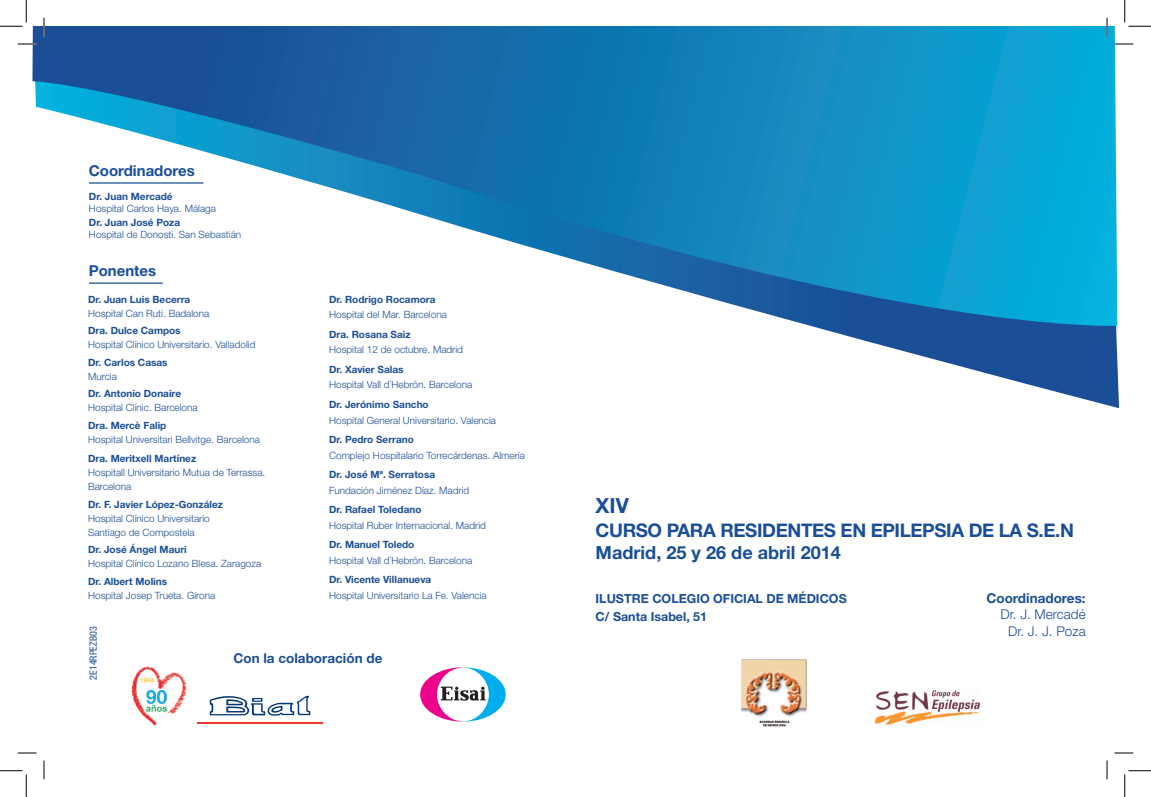
<style>
.page{position:relative;width:1151px;height:797px;background:#fff}
.page>*{position:absolute;margin:0;border:0;box-sizing:border-box;transform-origin:0 0}
.t1{font:700 20.88px "Helvetica Neue";color:#1a4e97}
.t2{font:700 18.75px "Helvetica Neue";letter-spacing:-.02em;color:#1a4e97}
.t3{font:700 18.12px "Helvetica Neue";color:#1a4e97}
.t4{font:700 15px "Helvetica Neue";color:#1a4e97}
.t5{font:700 13.5px "Helvetica Neue";color:#1a4e97}
.t6{font:300 13.5px/16.2px "Helvetica Neue";color:#1a4e97;text-align:center}
.t7{font:700 12.5px/18.4px "Helvetica Neue";color:#1a4e97}
.t8{font:300 10px/14px "Helvetica Neue";color:#1a4e97}
.t9{font:700 10px "Helvetica Neue";color:#1a4e97}
.t10{font:condensed 10px "Helvetica Neue";color:#1a4e97}
</style>
<div class="page">
<svg style="left:844px;top:287px;width:275px;height:121px"></svg>
<svg style="left:32px;top:26px;width:1085px;height:309px"></svg>
<svg style="left:420px;top:667px;width:86px;height:54px"></svg>
<img style="left:874px;top:690px;width:106px;height:35px">
<hr style="left:89px;top:182px;width:114px;height:2px;background:#1a4e97">
<img style="left:741px;top:659px;width:66px;height:68px">
<hr style="left:197px;top:722px;width:126px;height:1px;background:#ee3b32">
<svg style="left:210px;top:695px;width:100px;height:21px"></svg>
<img style="left:131px;top:666px;width:56px;height:60px">
<svg style="left:18px;top:43px;width:18px;height:2px"></svg>
<svg style="left:1114px;top:43px;width:19px;height:2px"></svg>
<svg style="left:18px;top:752px;width:18px;height:1px"></svg>
<svg style="left:1114px;top:752px;width:19px;height:1px"></svg>
<svg style="left:43px;top:18px;width:2px;height:18px"></svg>
<svg style="left:43px;top:760px;width:2px;height:19px"></svg>
<svg style="left:1106px;top:18px;width:2px;height:18px"></svg>
<svg style="left:1106px;top:760px;width:2px;height:19px"></svg>
<svg style="left:0;top:0;width:27px;height:27px"></svg>
<svg style="left:0;top:770px;width:27px;height:27px"></svg>
<svg style="left:1124px;top:0;width:27px;height:27px"></svg>
<svg style="left:1124px;top:770px;width:27px;height:27px"></svg>
<h3 class="t4" style="left:89px;top:165px;width:108px">Coordinadores</h3>
<p class="t9" style="left:89px;top:193px;width:85px">Dr. Juan Mercadé</p>
<p class="t8" style="left:89px;top:202px;width:129px">Hospital Carlos Haya. Málaga</p>
<p class="t9" style="left:89px;top:219px;width:93px">Dr. Juan José Poza</p>
<p class="t8" style="left:89px;top:228px;width:154px">Hospital de Donosti. San Sebastián</p>
<h3 class="t4" style="left:89px;top:266px;width:69px">Ponentes</h3>
<p class="t9" style="left:88px;top:295px;width:104px">Dr. Juan Luis Becerra</p>
<p class="t8" style="left:88px;top:307px;width:123px">Hospital Can Ruti. Badalona</p>
<p class="t9" style="left:88px;top:327px;width:94px">Dra. Dulce Campos</p>
<p class="t8" style="left:88px;top:338px;width:169px">Hospital Clínico Universitario. Valladolid</p>
<p class="t9" style="left:88px;top:358px;width:81px">Dr. Carlos Casas</p>
<p class="t8" style="left:88px;top:370px;width:30px">Murcia</p>
<p class="t9" style="left:88px;top:390px;width:94px">Dr. Antonio Donaire</p>
<p class="t8" style="left:88px;top:401px;width:111px">Hospital Clínic. Barcelona</p>
<p class="t9" style="left:88px;top:421px;width:80px">Dra. Mercè Falip</p>
<p class="t8" style="left:88px;top:433px;width:173px">Hospital Universitari Bellvitge. Barcelona</p>
<p class="t9" style="left:88px;top:455px;width:110px">Dra. Meritxell Martínez</p>
<p class="t8" style="left:88px;top:466px;width:179px">Hospitall Universitario Mutua de Terrassa.<br>Barcelona</p>
<p class="t9" style="left:88px;top:500px;width:136px">Dr. F. Javier López-González</p>
<p class="t8" style="left:88px;top:512px;width:123px">Hospital Clínico Universitario<br>Santiago de Compostela</p>
<p class="t9" style="left:88px;top:546px;width:100px">Dr. José Ángel Mauri</p>
<p class="t8" style="left:88px;top:557px;width:175px">Hospital Clínico Lozano Blesa. Zaragoza</p>
<p class="t9" style="left:88px;top:577px;width:81px">Dr. Albert Molins</p>
<p class="t8" style="left:88px;top:589px;width:129px">Hospital Josep Trueta. Girona</p>
<p class="t9" style="left:329px;top:295px;width:108px">Dr. Rodrigo Rocamora</p>
<p class="t8" style="left:329px;top:309px;width:119px">Hospital del Mar. Barcelona</p>
<p class="t9" style="left:329px;top:330px;width:83px">Dra. Rosana Saiz</p>
<p class="t8" style="left:329px;top:344px;width:135px">Hospital 12 de octubre. Madrid</p>
<p class="t9" style="left:329px;top:365px;width:76px">Dr. Xavier Salas</p>
<p class="t8" style="left:329px;top:379px;width:145px">Hospital Vall d´Hebrón. Barcelona</p>
<p class="t9" style="left:329px;top:400px;width:101px">Dr. Jerónimo Sancho</p>
<p class="t8" style="left:329px;top:414px;width:169px">Hospital General Universitario. Valencia</p>
<p class="t9" style="left:329px;top:435px;width:86px">Dr. Pedro Serrano</p>
<p class="t8" style="left:329px;top:449px;width:197px">Complejo Hospitalario Torrecárdenas. Almería</p>
<p class="t9" style="left:329px;top:471px;width:108px">Dr. José Mª. Serratosa</p>
<p class="t8" style="left:329px;top:484px;width:142px">Fundación Jiménez Díaz. Madrid</p>
<p class="t9" style="left:329px;top:506px;width:94px">Dr. Rafael Toledano</p>
<p class="t8" style="left:329px;top:519px;width:158px">Hospital Ruber Internacional. Madrid</p>
<p class="t9" style="left:329px;top:541px;width:87px">Dr. Manuel Toledo</p>
<p class="t8" style="left:329px;top:554px;width:145px">Hospital Vall d´Hebrón. Barcelona</p>
<p class="t9" style="left:329px;top:576px;width:104px">Dr. Vicente Villanueva</p>
<p class="t8" style="left:329px;top:589px;width:159px">Hospital Universitario La Fe. Valencia</p>
<p class="t10" style="left:90px;top:679px;width:55px;rotate:-90deg">2E14RPEZB03</p>
<h3 class="t5" style="left:233px;top:653px;width:150px">Con la colaboración de</h3>
<h1 class="t1" style="left:596px;top:498px;width:35px">XIV</h1>
<h2 class="t2" style="left:596px;top:523px;width:480px">CURSO PARA RESIDENTES EN EPILEPSIA DE LA S.E.N</h2>
<h3 class="t3" style="left:596px;top:545px;width:247px">Madrid, 25 y 26 de abril 2014</h3>
<p class="t7" style="left:596px;top:590px;width:253px">ILUSTRE COLEGIO OFICIAL DE MÉDICOS<br>C/ Santa Isabel, 51</p>
<h3 class="t5" style="left:986px;top:593px;width:101px">Coordinadores:</h3>
<h3 class="t6" style="left:1001px;top:607px;width:87px">Dr. J. Mercadé<br>Dr. J. J. Poza</h3>
</div>
